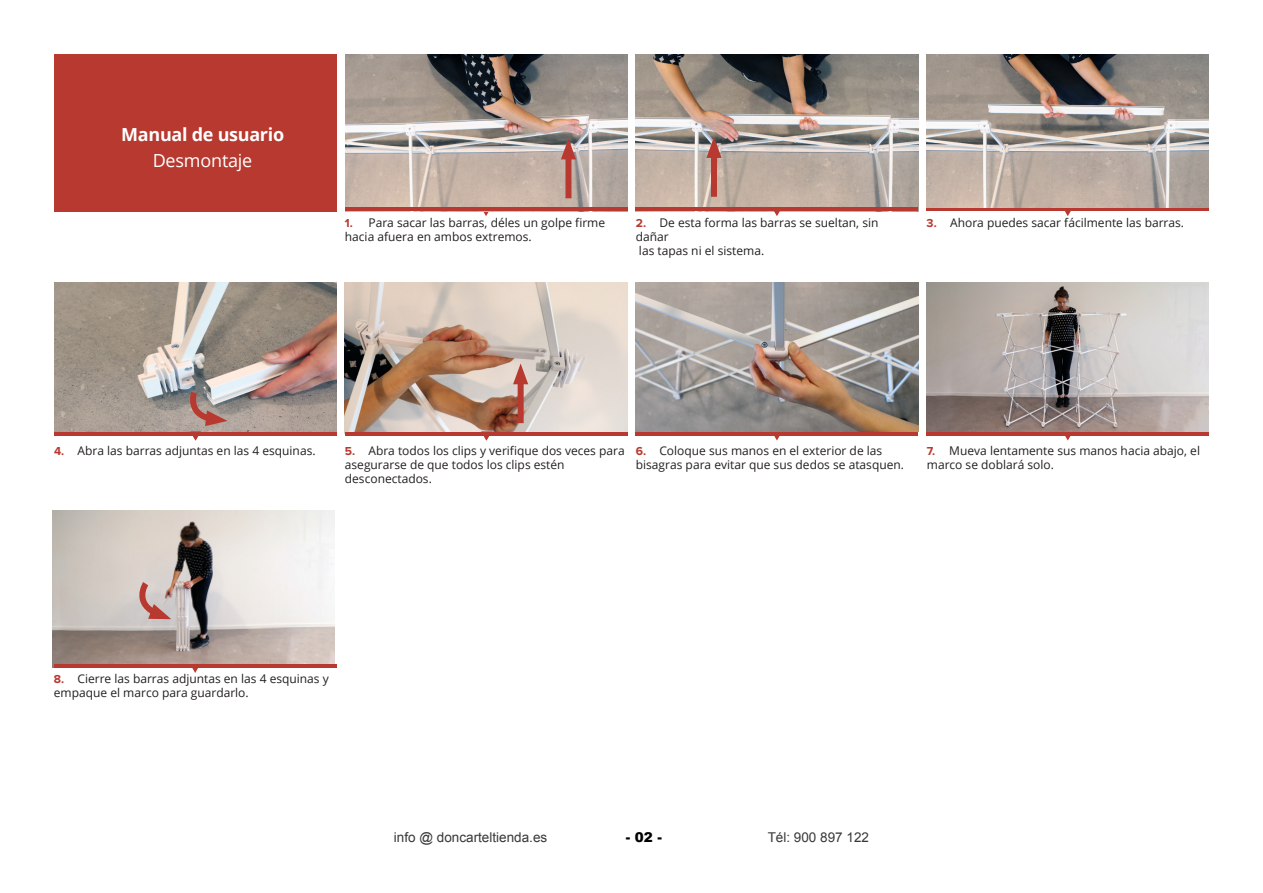
<style>
.page{position:relative;width:1263px;height:893px;background:#fff}
.page>*{position:absolute;margin:0;border:0;box-sizing:border-box;transform-origin:0 0}
.t1{font:700 18px "Open Sans";letter-spacing:-.015em;color:#fff}
.t2{font:18px "Open Sans";letter-spacing:-.01em;color:#fff}
.t3{font:13.5px "Arial";color:#383838}
.t4{font:900 13.5px "Arial";color:#000}
.t5{font:12px/14.2px "Open Sans";color:#231f20}
.s1{font-family:"Proxima Nova";font-weight:700;color:#b7392f}
</style>
<div class="page">
<img style="left:636px;top:54px;width:282px;height:153px">
<hr style="left:636px;top:207px;width:282px;height:4px;background:#b7392f">
<svg style="left:927px;top:207px;width:282px;height:4px"></svg>
<svg style="left:772px;top:211px;width:10px;height:5px"></svg>
<svg style="left:1063px;top:207px;width:10px;height:9px"></svg>
<svg style="left:481px;top:211px;width:10px;height:5px"></svg>
<svg style="left:772px;top:435px;width:10px;height:6px"></svg>
<svg style="left:1063px;top:435px;width:10px;height:6px"></svg>
<svg style="left:192px;top:668px;width:6px;height:5px"></svg>
<div style="left:54px;top:54px;width:282px;height:158px;background:#b7392f"></div>
<img style="left:345px;top:54px;width:282px;height:153px">
<img style="left:636px;top:282px;width:282px;height:150px">
<img style="left:927px;top:282px;width:282px;height:150px">
<img style="left:52px;top:511px;width:283px;height:157px">
<hr style="left:345px;top:207px;width:282px;height:4px;background:#b7392f">
<hr style="left:636px;top:432px;width:282px;height:3px;background:#b7392f">
<hr style="left:927px;top:432px;width:282px;height:3px;background:#b7392f">
<hr style="left:54px;top:664px;width:282px;height:4px;background:#b7392f">
<img style="left:927px;top:54px;width:282px;height:153px">
<div style="left:565px;top:151px;width:6px;height:47px;background:#b7392f"></div>
<svg style="left:561px;top:139px;width:15px;height:20px"></svg>
<div style="left:711px;top:150px;width:6px;height:47px;background:#b7392f"></div>
<svg style="left:706px;top:137px;width:15px;height:21px"></svg>
<img style="left:54px;top:282px;width:282px;height:150px">
<img style="left:345px;top:282px;width:282px;height:150px">
<svg style="left:190px;top:435px;width:11px;height:6px"></svg>
<svg style="left:481px;top:435px;width:11px;height:6px"></svg>
<hr style="left:54px;top:432px;width:282px;height:3px;background:#b7392f">
<hr style="left:345px;top:432px;width:282px;height:3px;background:#b7392f">
<svg style="left:186px;top:387px;width:42px;height:39px;background:#ac8f8b"></svg>
<svg style="left:132px;top:578px;width:39px;height:44px;background:#cbaba7"></svg>
<div style="left:518px;top:376px;width:6px;height:47px;background:#b7392f"></div>
<svg style="left:513px;top:363px;width:15px;height:21px"></svg>
<h1 class="t1" style="left:121px;top:122px;width:164px">Manual de usuario</h1>
<h1 class="t2" style="left:153px;top:148px;width:101px">Desmontaje</h1>
<p class="t5" style="left:345px;top:215px;width:262px"><span class="s1">1.</span> Para sacar las barras, déles un golpe firme hacia afuera en ambos extremos.</p>
<p class="t5" style="left:636px;top:215px;width:244px"><span class="s1">2.</span> De esta forma las barras se sueltan, sin dañar<br>las tapas ni el sistema.</p>
<p class="t5" style="left:927px;top:215px;width:259px"><span class="s1">3.</span> Ahora puedes sacar fácilmente las barras.</p>
<p class="t5" style="left:54px;top:443px;width:263px"><span class="s1">4.</span> Abra las barras adjuntas en las 4 esquinas.</p>
<p class="t5" style="left:345px;top:443px;width:281px"><span class="s1">5.</span> Abra todos los clips y verifique dos veces para asegurarse de que todos los clips estén desconectados.</p>
<p class="t5" style="left:636px;top:443px;width:270px"><span class="s1">6.</span> Coloque sus manos en el exterior de las bisagras para evitar que sus dedos se atasquen.</p>
<p class="t5" style="left:927px;top:443px;width:275px"><span class="s1">7.</span> Mueva lentamente sus manos hacia abajo, el marco se doblará solo.</p>
<p class="t5" style="left:54px;top:671px;width:276px"><span class="s1">8.</span> Cierre las barras adjuntas en las 4 esquinas y empaque el marco para guardarlo.</p>
<p class="t3" style="left:394px;top:828px;width:155px">info @ doncarteltienda.es</p>
<p class="t4" style="left:626px;top:827px;width:37px">- 02 -</p>
<p class="t3" style="left:768px;top:828px;width:103px">Tél: 900 897 122</p>
</div>
